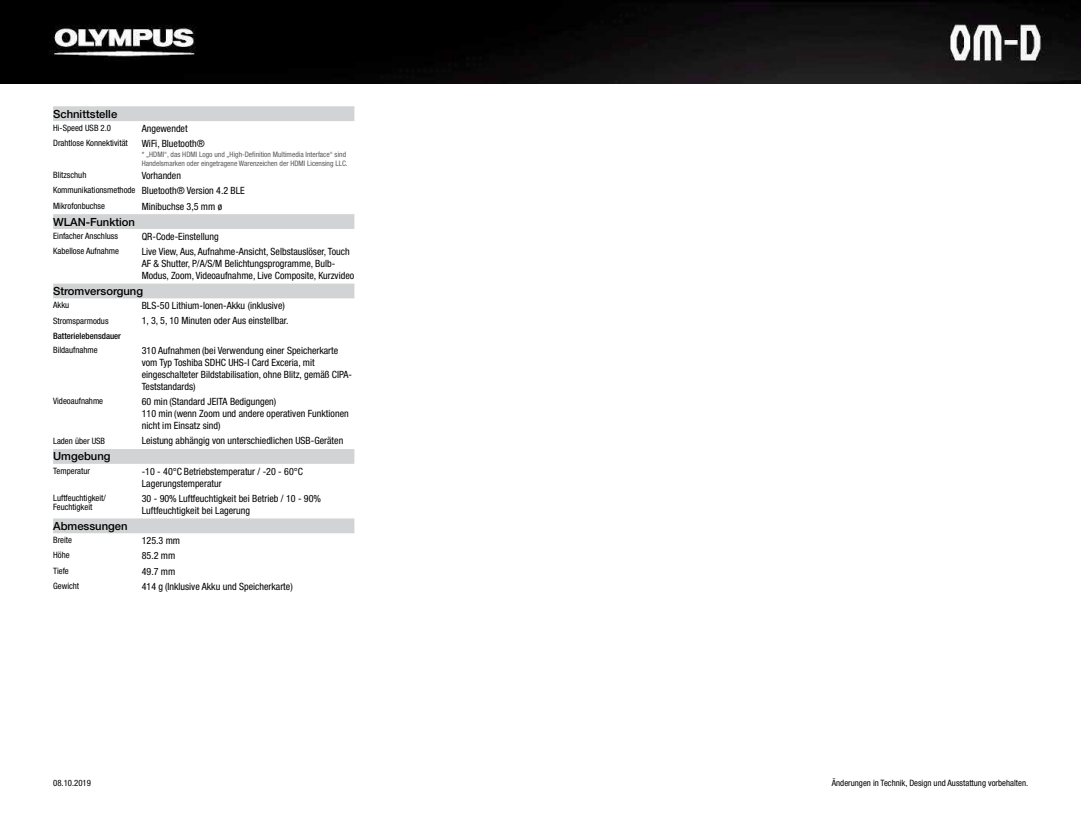
<style>
.page{position:relative;width:1081px;height:815px;background:#fff}
.page>*{position:absolute;margin:0;border:0;box-sizing:border-box;transform-origin:0 0}
.t1{font:500 11.25px "Helvetica Neue LTW1 G";color:#000}
.t2{font:condensed 10px/12px "Helvetica Neue LTW1 G";color:#000}
.t3{font:condensed 8.75px/8.8px "Helvetica Neue LTW1 G";color:#000}
.t4{font:500 condensed 8.75px "Helvetica Neue LTW1 G";color:#000}
.t5{font:condensed 7.5px/9px "Helvetica Neue LTW1 G";color:#58595b}
.s1{font-size:8.75px}
</style>
<div class="page">
<svg style="left:53px;top:106px;width:301px;height:427px"></svg>
<img style="left:0;top:0;width:1081px;height:83px">
<p class="t1" style="left:53px;top:107px;width:66px">Schnittstelle</p>
<p class="t3" style="left:53px;top:123px;width:59px">Hi-Speed USB 2.0</p>
<p class="t2" style="left:142px;top:122px;width:47px">Angewendet</p>
<p class="t3" style="left:53px;top:139px;width:76px">Drahtlose Konnektivität</p>
<p class="t2" style="left:142px;top:138px;width:64px">WiFi, Bluetooth®</p>
<p class="t5" style="left:142px;top:150px;width:207px">* „HDMI“, das HDMI Logo und „High-Definition Multimedia Interface“ sind<br>Handelsmarken oder eingetragene Warenzeichen der HDMI Licensing LLC.</p>
<p class="t3" style="left:53px;top:171px;width:35px">Blitzschuh</p>
<p class="t2" style="left:53px;top:168px;width:193px;line-height:15.4px;text-indent:89px">Vorhanden<br><span class="s1">Kommunikationsmethode</span> Bluetooth® Version 4.2 BLE</p>
<p class="t3" style="left:53px;top:201px;width:53px">Mikrofonbuchse</p>
<p class="t2" style="left:142px;top:200px;width:82px">Minibuchse 3,5 mm ø</p>
<p class="t1" style="left:53px;top:215px;width:83px">WLAN-Funktion</p>
<p class="t3" style="left:53px;top:231px;width:66px">Einfacher Anschluss</p>
<p class="t2" style="left:142px;top:230px;width:78px">QR-Code-Einstellung</p>
<p class="t3" style="left:53px;top:247px;width:67px">Kabellose Aufnahme</p>
<p class="t2" style="left:142px;top:245px;width:214px">Live View, Aus, Aufnahme-Ansicht, Selbstauslöser, Touch<br>AF &amp; Shutter, P/A/S/M Belichtungsprogramme, Bulb-<br>Modus, Zoom, Videoaufnahme, Live Composite, Kurzvideo</p>
<p class="t1" style="left:53px;top:284px;width:91px">Stromversorgung</p>
<p class="t3" style="left:53px;top:301px;width:18px">Akku</p>
<p class="t2" style="left:142px;top:300px;width:145px">BLS-50 Lithium-Ionen-Akku (inklusive)</p>
<p class="t3" style="left:53px;top:316px;width:57px">Stromsparmodus</p>
<p class="t2" style="left:142px;top:315px;width:148px">1, 3, 5, 10 Minuten oder Aus einstellbar.</p>
<p class="t4" style="left:53px;top:330px;width:69px">Batterielebensdauer</p>
<p class="t3" style="left:53px;top:345px;width:46px">Bildaufnahme</p>
<p class="t2" style="left:142px;top:344px;width:212px">310 Aufnahmen (bei Verwendung einer Speicherkarte vom Typ Toshiba SDHC UHS-I Card Exceria, mit eingeschalteter Bildstabilisation, ohne Blitz, gemäß CIPA-Teststandards)</p>
<p class="t3" style="left:53px;top:397px;width:52px">Videoaufnahme</p>
<p class="t2" style="left:142px;top:396px;width:208px">60 min (Standard JEITA Bedigungen)<br>110 min (wenn Zoom und andere operativen Funktionen nicht im Einsatz sind)</p>
<p class="t3" style="left:53px;top:436px;width:53px">Laden über USB</p>
<p class="t2" style="left:142px;top:435px;width:203px">Leistung abhängig von unterschiedlichen USB-Geräten</p>
<p class="t1" style="left:53px;top:450px;width:59px">Umgebung</p>
<p class="t3" style="left:53px;top:466px;width:39px">Temperatur</p>
<p class="t2" style="left:142px;top:465px;width:163px">-10 - 40°C Betriebstemperatur / -20 - 60°C<br>Lagerungstemperatur</p>
<p class="t3" style="left:53px;top:494px;width:54px">Luftfeuchtigkeit/<br>Feuchtigkeit</p>
<p class="t2" style="left:142px;top:492px;width:181px">30 - 90% Luftfeuchtigkeit bei Betrieb / 10 - 90%<br>Luftfeuchtigkeit bei Lagerung</p>
<p class="t1" style="left:53px;top:519px;width:76px">Abmessungen</p>
<p class="t3" style="left:53px;top:536px;width:20px">Breite</p>
<p class="t2" style="left:142px;top:534px;width:40px">125.3 mm</p>
<p class="t3" style="left:53px;top:551px;width:18px">Höhe</p>
<p class="t2" style="left:142px;top:550px;width:35px">85.2 mm</p>
<p class="t3" style="left:53px;top:566px;width:17px">Tiefe</p>
<p class="t2" style="left:142px;top:565px;width:35px">49.7 mm</p>
<p class="t3" style="left:53px;top:582px;width:28px">Gewicht</p>
<p class="t2" style="left:142px;top:580px;width:152px">414 g (Inklusive Akku und Speicherkarte)</p>
<p class="t3" style="left:53px;top:778px;width:39px">08.10.2019</p>
<p class="t3" style="left:832px;top:778px;width:198px">Änderungen in Technik, Design und Ausstattung vorbehalten.</p>
</div>
